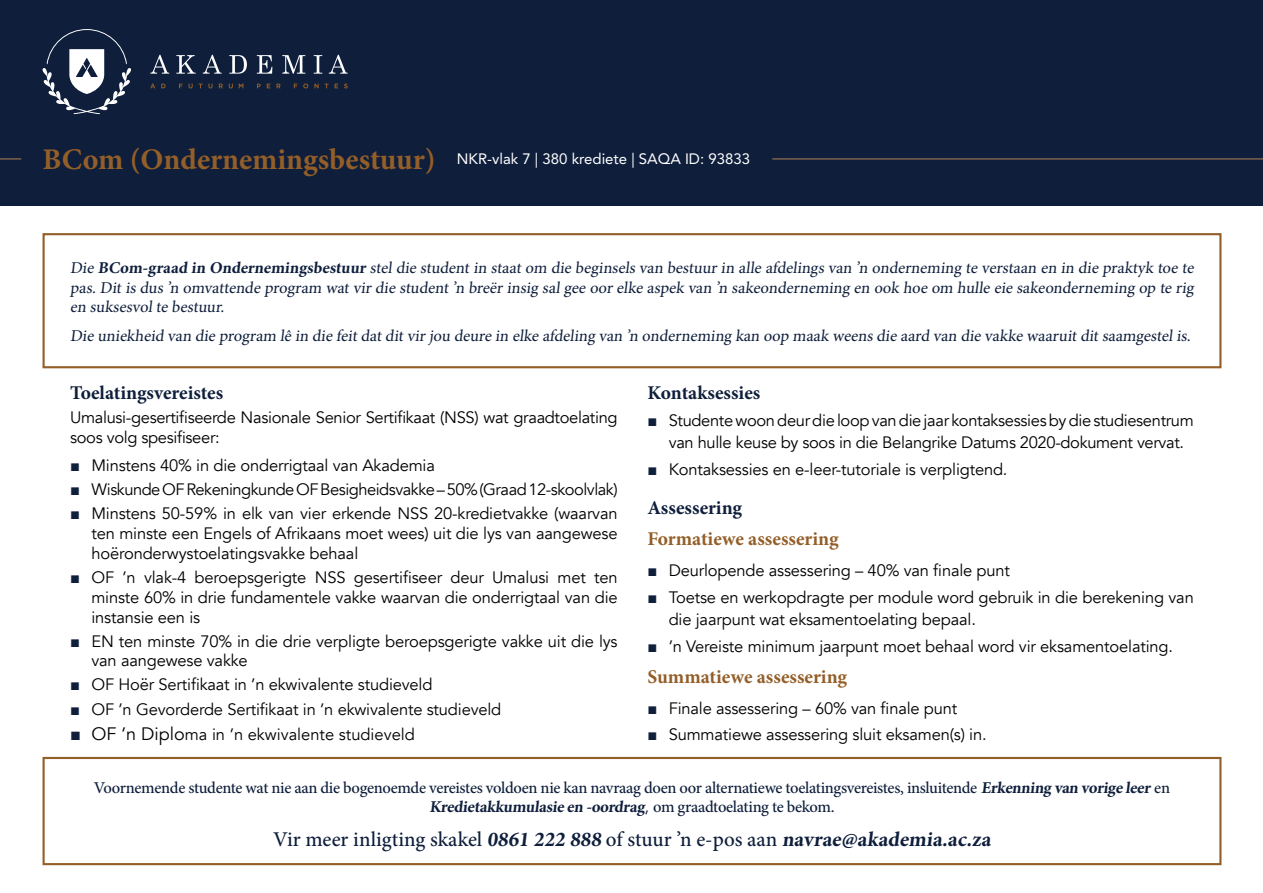
<style>
.page{position:relative;width:1263px;height:893px;background:#fff}
.page>*{position:absolute;margin:0;border:0;box-sizing:border-box;transform-origin:0 0}
.Body{font:500 21px "Minion Pro";color:#0e1e3b}
.Kop_1{font:700 19.5px "Minion Pro";color:#0e1e3b}
.t1{font:700 19.5px "Minion Pro";color:#935e28}
.Body-2{font:16.5px/19.8px "Avenir";letter-spacing:-.01em;color:#000}
.Program_info{font:16.5px/19.8px "Minion Pro";color:#0e1e3b;text-align:justify}
.Body-3{font:500 16.5px/19.8px "Minion Pro";letter-spacing:-.02em;color:#0e1e3b;text-align:center}
.Body-4{font:16.5px "Avenir";letter-spacing:-.03em;color:#000}
.t2{font:15px "Avenir LT Std";color:#fff}
.s1{font-family:"Minion Pro";font-weight:700;font-size:30px;color:#935e28}
.s2{font-weight:700}
.s3{font-family:"Arial";color:#0e1e3b}
.s4{font-family:"Arial";font-size:18px;color:#0e1e3b}
.s5{font-size:18px}
.s6{font-family:"Avenir";font-weight:400}
</style>
<div class="page">
<div style="left:0;top:0;width:1263px;height:205px;background:#0e1e3b"></div>
<svg style="left:43px;top:29px;width:88px;height:85px"></svg>
<svg style="left:150px;top:55px;width:19px;height:19px"></svg>
<svg style="left:176px;top:55px;width:20px;height:19px"></svg>
<svg style="left:203px;top:55px;width:19px;height:19px"></svg>
<svg style="left:229px;top:55px;width:18px;height:19px"></svg>
<svg style="left:257px;top:55px;width:15px;height:19px"></svg>
<svg style="left:282px;top:55px;width:23px;height:19px"></svg>
<svg style="left:314px;top:55px;width:8px;height:19px"></svg>
<svg style="left:329px;top:55px;width:19px;height:19px"></svg>
<svg style="left:150px;top:84px;width:5px;height:4px"></svg>
<svg style="left:161px;top:84px;width:5px;height:4px"></svg>
<svg style="left:179px;top:84px;width:14px;height:4px"></svg>
<svg style="left:229px;top:84px;width:4px;height:4px"></svg>
<svg style="left:199px;top:84px;width:14px;height:4px"></svg>
<svg style="left:219px;top:84px;width:4px;height:4px"></svg>
<svg style="left:239px;top:84px;width:4px;height:4px"></svg>
<svg style="left:257px;top:84px;width:4px;height:4px"></svg>
<svg style="left:267px;top:84px;width:3px;height:4px"></svg>
<svg style="left:276px;top:84px;width:5px;height:4px"></svg>
<svg style="left:303px;top:84px;width:5px;height:4px"></svg>
<svg style="left:314px;top:84px;width:5px;height:4px"></svg>
<svg style="left:335px;top:84px;width:3px;height:4px"></svg>
<svg style="left:344px;top:84px;width:4px;height:4px"></svg>
<svg style="left:0;top:158px;width:21px;height:1px"></svg>
<hr style="left:772px;top:158px;width:491px;height:1px;background:#a97e53">
<div style="left:43px;top:233px;width:1178px;height:135px;border:2px solid #935e28"></div>
<div style="left:43px;top:757px;width:1178px;height:108px;border:2px solid #935e28"></div>
<p class="t2" style="left:43px;top:150px;width:709px"><span class="s1">BCom (Ondernemingsbestuur)</span> NKR-vlak 7 | 380 krediete | SAQA ID: 93833</p>
<p class="Program_info" style="left:70px;top:258px;width:1128px">Die <span class="s2">BCom-graad in Ondernemingsbestuur</span> stel die student in staat om die beginsels van bestuur in alle afdelings van ’n onderneming te verstaan en in die praktyk toe te pas. Dit is dus ’n omvattende program wat vir die student ’n breër insig sal gee oor elke aspek van ’n sakeonderneming en ook hoe om hulle eie sakeonderneming op te rig en suksesvol te bestuur.</p>
<p class="Program_info" style="left:70px;top:326px;width:1124px">Die uniekheid van die program lê in die feit dat dit vir j ou deure in elke afdeling van ’n onderneming kan oop maak weens die aard van die vakke waaruit dit saamgestel is.</p>
<p class="Kop_1" style="left:70px;top:379px;width:155px">Toelatingsvereistes</p>
<p class="Body-2" style="left:70px;top:408px;width:549px">Umalusi-gesertifiseerde Nasionale Senior Sertifikaat (NSS) wat graadtoelating soos volg spesifiseer:</p>
<p class="Body-2" style="left:70px;top:456px;width:366px"><span class="s3">■</span> Minstens 40% in die onderrigtaal van Akademia</p>
<p class="Body-4" style="left:70px;top:480px;width:549px"><span class="s3">■</span> Wiskunde OF Rekeningkunde OF Besigheidsvakke – 50% (Graad 12-skoolvlak)</p>
<p class="Body-2" style="left:91px;top:504px;width:528px;text-align:justify;text-indent:-21px"><span class="s3">■</span> Minstens 50-59% in elk van vier erkende NSS 20-kredietvakke (waarvan ten minste een Engels of Afrikaans moet wees) uit die lys van aangewese hoëronderwystoelatingsvakke behaal</p>
<p class="Body-2" style="left:91px;top:568px;width:528px;text-align:justify;text-indent:-21px"><span class="s3">■</span> OF ’n vlak-4 beroepsgerigte NSS gesertifiseer deur Umalusi met ten minste 60% in drie fundamentele vakke waarvan die onderrigtaal van die instansie een is</p>
<p class="Body-2" style="left:91px;top:631px;width:528px;text-indent:-21px"><span class="s3">■</span> EN ten minste 70% in die drie verpligte beroepsgerigte vakke uit die lys van aangewese vakke</p>
<p class="Body-2" style="left:70px;top:675px;width:364px"><span class="s3">■</span> OF Hoër Sertifikaat in ’n ekwivalente studieveld</p>
<p class="Body-2" style="left:70px;top:699px;width:433px"><span class="s3">■</span> OF ’n Gevorderde Sertifikaat in ’n ekwivalente studieveld</p>
<p class="Body-2" style="left:70px;top:725px;width:346px"><span class="s4">■</span> <span class="s5">OF ’n Diplo</span>ma in ’n ekwivalente studieveld</p>
<p class="Kop_1" style="left:647px;top:379px;width:114px">Kontaksessies</p>
<p class="Body-2" style="left:669px;top:409px;width:527px;line-height:22.5px;text-indent:-21px"><span class="s3">■</span> Studente woon deur die loop van die jaar kontaksessies by die studiesentrum van hulle keuse by soos in die Belangrike Datums 2020-dokument vervat.</p>
<p class="Body-2" style="left:647px;top:460px;width:362px"><span class="s3">■</span> Kontaksessies en e-leer-tutoriale is verpligtend.</p>
<p class="Kop_1" style="left:647px;top:494px;width:96px">Assessering</p>
<p class="t1" style="left:647px;top:525px;width:193px">Formatiewe assessering</p>
<p class="Body-2" style="left:647px;top:560px;width:364px"><span class="s3">■</span> Deurlopende assessering – 40% van finale punt</p>
<p class="Body-2" style="left:669px;top:586px;width:527px;line-height:22.5px;text-indent:-21px"><span class="s3">■</span> Toetse en werkopdragte per module word gebruik in die berekening van die jaarpunt wat eksamentoelating bepaal.</p>
<p class="Body-2" style="left:647px;top:637px;width:527px"><span class="s3">■</span> ’n Vereiste minimum jaarpunt moet behaal word vir eksamentoelating.</p>
<p class="t1" style="left:647px;top:662px;width:201px">Summatiewe assessering</p>
<p class="Body-2" style="left:647px;top:698px;width:311px"><span class="s3">■</span> Finale assessering – 60% van finale punt</p>
<p class="Body-2" style="left:647px;top:725px;width:341px"><span class="s3">■</span> Summatiewe assessering sluit eksamen(s) in.</p>
<p class="Body-3" style="left:94px;top:777px;width:1078px">Voornemende studente wat nie aan die bogenoemde vereistes voldoen nie kan navraag doen oor alternatiewe toelatingsvereistes, insluitende <span class="s2">Erkenning van vorige leer</span>en<br><span class="s2">Kredietakkumulasie en -oordrag</span><span class="s6">,</span> om g r a a dto e l at i ng te b e kom .</p>
<p class="Body" style="left:273px;top:825px;width:723px">Vir meer inligting skakel <span class="s2">0861 222 888</span> of stuur ’n e-pos aan <span class="s2">navrae@akademia.ac.za</span></p>
</div>
